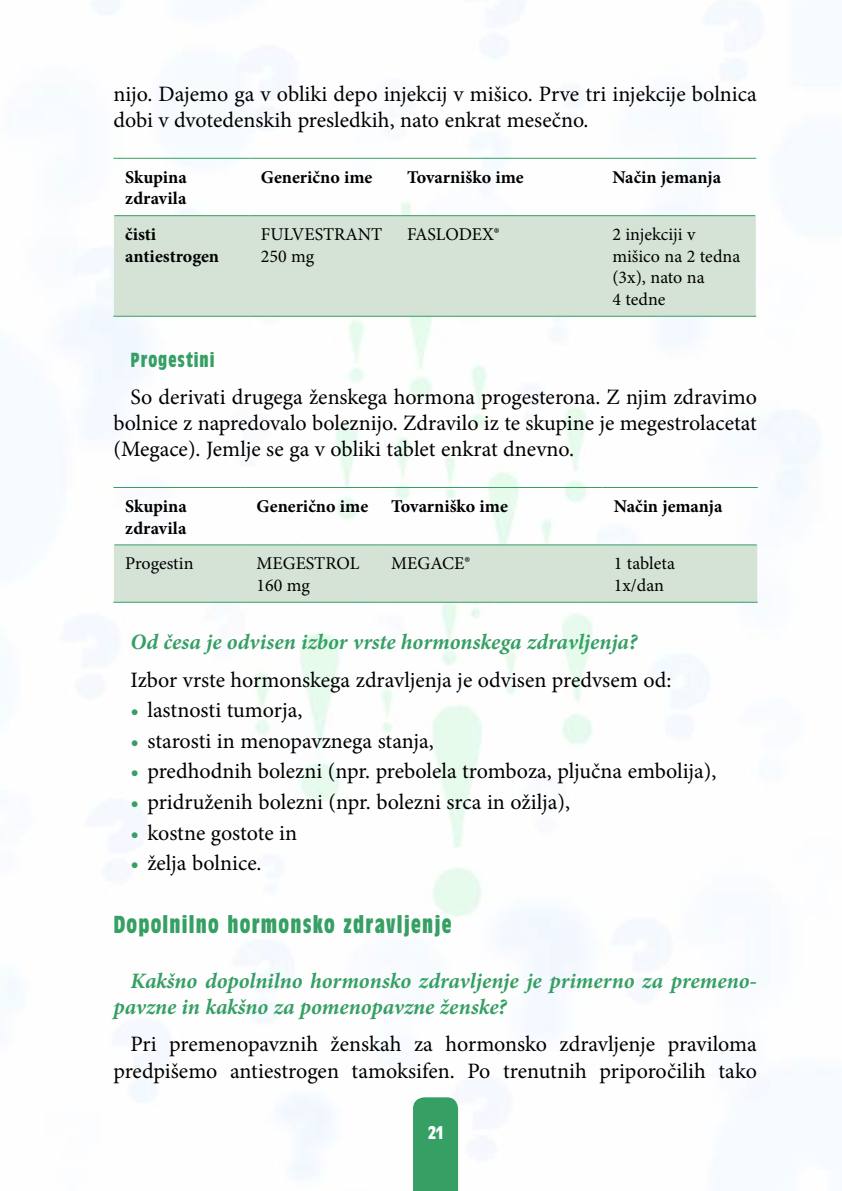
<style>
.page{position:relative;width:842px;height:1191px;background:#fff}
.page>*{position:absolute;margin:0;border:0;box-sizing:border-box;transform-origin:0 0}
.t1{font:700 condensed 24px "Antique Olive";letter-spacing:.05em;color:#369f64}
.t2{font:22px/26.2px "Minion Pro";color:#000}
.t3{font:italic 700 22px/26.2px "Minion Pro";letter-spacing:-.005em;color:#369f64}
.t4{font:700 condensed 20px "Antique Olive";letter-spacing:.05em;color:#369f64}
.t5{font:700 18px/21.6px "Minion Pro";color:#000}
.t6{font:18px/21.6px "Minion Pro";color:#000}
.t7{font:700 condensed 18px "Antique Olive";color:#fff}
.s1{color:#369f64}
</style>
<div class="page">
<div style="left:413px;top:1097px;width:45px;height:94px;background:#369f64"></div>
<div style="left:114px;top:216px;width:642px;height:100px;background:#d4e3d6"></div>
<hr style="left:113px;top:158px;width:136px;height:1px;background:#369f64">
<hr style="left:249px;top:158px;width:147px;height:1px;background:#369f64">
<hr style="left:396px;top:158px;width:205px;height:1px;background:#369f64">
<hr style="left:601px;top:158px;width:155px;height:1px;background:#369f64">
<hr style="left:114px;top:215px;width:135px;height:1px;background:#369f64">
<hr style="left:249px;top:215px;width:147px;height:1px;background:#369f64">
<hr style="left:396px;top:215px;width:205px;height:1px;background:#369f64">
<hr style="left:601px;top:215px;width:154px;height:1px;background:#369f64">
<hr style="left:113px;top:316px;width:136px;height:1px;background:#369f64">
<hr style="left:249px;top:316px;width:147px;height:1px;background:#369f64">
<hr style="left:396px;top:316px;width:205px;height:1px;background:#369f64">
<hr style="left:601px;top:316px;width:155px;height:1px;background:#369f64">
<div style="left:114px;top:545px;width:643px;height:57px;background:#d4e3d6"></div>
<hr style="left:113px;top:487px;width:132px;height:1px;background:#369f64">
<hr style="left:245px;top:487px;width:135px;height:1px;background:#369f64">
<hr style="left:380px;top:487px;width:222px;height:1px;background:#369f64">
<hr style="left:602px;top:487px;width:156px;height:1px;background:#369f64">
<hr style="left:114px;top:544px;width:131px;height:1px;background:#369f64">
<hr style="left:245px;top:544px;width:135px;height:1px;background:#369f64">
<hr style="left:380px;top:544px;width:222px;height:1px;background:#369f64">
<hr style="left:602px;top:544px;width:155px;height:1px;background:#369f64">
<hr style="left:113px;top:602px;width:132px;height:1px;background:#369f64">
<hr style="left:245px;top:602px;width:135px;height:1px;background:#369f64">
<hr style="left:380px;top:602px;width:222px;height:1px;background:#369f64">
<hr style="left:602px;top:602px;width:156px;height:1px;background:#369f64">
<p class="t2" style="left:113px;top:81px;width:645px">nijo. Dajemo ga v obliki depo injekcij v mišico. Prve tri injekcije bolnica dobi v dvotedenskih presledkih, nato enkrat mesečno.</p>
<p class="t5" style="left:125px;top:166px;width:63px">Skupina zdravila</p>
<p class="t5" style="left:261px;top:166px;width:113px">Generično ime</p>
<p class="t5" style="left:407px;top:166px;width:118px">Tovarniško ime</p>
<p class="t5" style="left:612px;top:166px;width:110px">Način jemanja</p>
<p class="t5" style="left:125px;top:223px;width:95px">čisti antiestrogen</p>
<p class="t6" style="left:261px;top:224px;width:123px">FULVESTRANT<br>250 mg</p>
<p class="t6" style="left:407px;top:224px;width:94px">FASLODEX®</p>
<p class="t6" style="left:612px;top:224px;width:129px">2 injekciji v mišico na 2 tedna (3x), nato na<br>4 tedne</p>
<p class="t4" style="left:130px;top:348px;width:86px">Progestini</p>
<p class="t2" style="left:113px;top:384px;width:645px;text-align:justify;text-indent:17px">So derivati drugega ženskega hormona progesterona. Z njim zdravimo bolnice z napredovalo boleznijo. Zdravilo iz te skupine je megestrolacetat (Megace). Jemlje se ga v obliki tablet enkrat dnevno.</p>
<p class="t5" style="left:125px;top:495px;width:63px">Skupina zdravila</p>
<p class="t5" style="left:257px;top:495px;width:113px">Generično ime</p>
<p class="t5" style="left:391px;top:495px;width:118px">Tovarniško ime</p>
<p class="t5" style="left:614px;top:495px;width:110px">Način jemanja</p>
<p class="t6" style="left:125px;top:553px;width:70px">Progestin</p>
<p class="t6" style="left:257px;top:553px;width:104px">MEGESTROL<br>160 mg</p>
<p class="t6" style="left:391px;top:553px;width:81px">MEGACE®</p>
<p class="t6" style="left:614px;top:553px;width:63px">1 tableta<br>1x/dan</p>
<p class="t3" style="left:130px;top:628px;width:508px">Od česa je odvisen izbor vrste hormonskega zdravljenja?</p>
<p class="t2" style="left:130px;top:666px;width:542px">Izbor vrste hormonskega zdravljenja je odvisen predvsem od:</p>
<p class="t2" style="left:130px;top:697px;width:174px"><span class="s1">•</span> lastnosti tumorja,</p>
<p class="t2" style="left:130px;top:728px;width:305px"><span class="s1">•</span> starosti in menopavznega stanja,</p>
<p class="t2" style="left:130px;top:758px;width:588px"><span class="s1">•</span> predhodnih bolezni (npr. prebolela tromboza, pljučna embolija),</p>
<p class="t2" style="left:130px;top:789px;width:441px"><span class="s1">•</span> pridruženih bolezni (npr. bolezni srca in ožilja),</p>
<p class="t2" style="left:130px;top:819px;width:168px"><span class="s1">•</span> kostne gostote in</p>
<p class="t2" style="left:130px;top:850px;width:133px"><span class="s1">•</span> želja bolnice.</p>
<p class="t1" style="left:113px;top:911px;width:340px">Dopolnilno hormonsko zdravljenje</p>
<p class="t3" style="left:113px;top:967px;width:645px;text-indent:17px">Kakšno dopolnilno hormonsko zdravljenje je primerno za premeno&shy;pavzne in kakšno za pomenopavzne ženske?</p>
<p class="t2" style="left:113px;top:1031px;width:645px;text-align:right">Pri premenopavznih ženskah za hormonsko zdravljenje praviloma predpišemo antiestrogen tamoksifen. Po trenutnih priporočilih tako</p>
<p class="t7" style="left:428px;top:1123px;width:17px">21</p>
</div>
